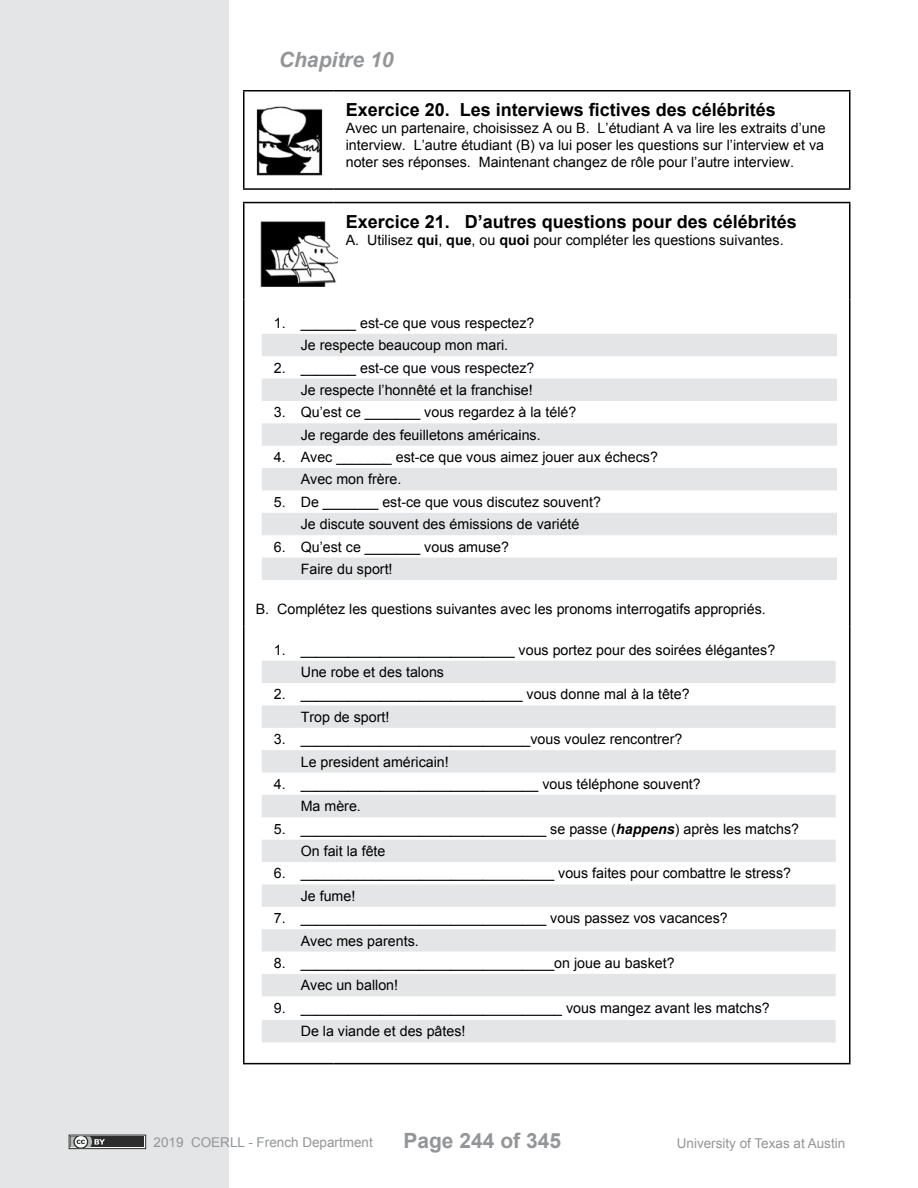
<style>
.page{position:relative;width:918px;height:1188px;background:#fff}
.page>*{position:absolute;margin:0;border:0;box-sizing:border-box;transform-origin:0 0}
.t1{font:700 21px "Arial";color:#939598}
.t2{font:italic 700 21px "Arial";color:#939598}
.t3{font:700 18px "Arial";color:#000}
.t4{font:14.25px/22.4px "Arial";color:#000}
.t5{font:13.5px "Arial";color:#939598}
.s1{font-weight:700}
.s2{font-weight:700;font-style:italic}
</style>
<div class="page">
<div style="left:0;top:0;width:230px;height:1188px;background:#e4e5e6"></div>
<svg style="left:69px;top:1135px;width:77px;height:14px"></svg>
<div style="left:71px;top:1136px;width:73px;height:11px;background:#2d2d2e"></div>
<svg style="left:71px;top:1136px;width:34px;height:11px"></svg>
<hr style="left:243px;top:90px;width:91px;height:2px;background:#000">
<hr style="left:243px;top:92px;width:1px;height:96px;background:#000">
<hr style="left:334px;top:90px;width:516px;height:2px;background:#000">
<hr style="left:849px;top:92px;width:1px;height:96px;background:#000">
<hr style="left:243px;top:188px;width:91px;height:2px;background:#000">
<hr style="left:334px;top:188px;width:516px;height:2px;background:#000">
<img style="left:256px;top:106px;width:67px;height:70px">
<hr style="left:243px;top:202px;width:91px;height:1px;background:#000">
<hr style="left:243px;top:203px;width:1px;height:96px;background:#000">
<hr style="left:334px;top:202px;width:516px;height:1px;background:#000">
<hr style="left:849px;top:203px;width:1px;height:96px;background:#000">
<hr style="left:243px;top:299px;width:1px;height:293px;background:#000">
<hr style="left:849px;top:299px;width:1px;height:293px;background:#000">
<hr style="left:243px;top:592px;width:1px;height:34px;background:#000">
<hr style="left:849px;top:592px;width:1px;height:34px;background:#000">
<hr style="left:243px;top:626px;width:1px;height:437px;background:#000">
<hr style="left:849px;top:626px;width:1px;height:437px;background:#000">
<hr style="left:243px;top:1063px;width:91px;height:1px;background:#000">
<hr style="left:334px;top:1063px;width:516px;height:1px;background:#000">
<img style="left:260px;top:221px;width:77px;height:66px">
<svg style="left:262px;top:334px;width:575px;height:246px;fill:#e4e5e6"></svg>
<svg style="left:262px;top:661px;width:574px;height:381px;fill:#e4e5e6"></svg>
<h1 class="t2" style="left:279px;top:46px;width:116px">Chapitre 10</h1>
<p class="t3" style="left:346px;top:98px;width:432px">Exercice 20. Les interviews fictives des célébrités</p>
<p class="t4" style="left:346px;top:120px;width:481px;line-height:17.1px;text-align:justify">Avec un partenaire, choisissez A ou B. L’étudiant A va lire les extraits d’une interview. L’autre étudiant (B) va lui poser les questions sur l’interview et va noter ses réponses. Maintenant changez de rôle pour l’autre interview.</p>
<p class="t3" style="left:346px;top:209px;width:453px">Exercice 21. D’autres questions pour des célébrités</p>
<p class="t4" style="left:346px;top:229px;width:439px">A. Utilisez <span class="s1">qui</span>, <span class="s1">que</span>, ou <span class="s1">quoi</span> pour compléter les questions suivantes.</p>
<p class="t4" style="left:274px;top:312px;width:262px;text-align:center">1. _______ est-ce que vous respectez?<br>Je respecte beaucoup mon mari.</p>
<p class="t4" style="left:274px;top:357px;width:262px;text-align:right">2. _______ est-ce que vous respectez?<br>Je respecte l’honnêté et la franchise!</p>
<p class="t4" style="left:301px;top:401px;width:277px;text-indent:-27px">3. Qu’est ce _______ vous regardez à la télé?<br>Je regarde des feuilletons américains.</p>
<p class="t4" style="left:301px;top:446px;width:359px;text-indent:-27px">4. Avec _______ est-ce que vous aimez jouer aux échecs?<br>Avec mon frère.</p>
<p class="t4" style="left:274px;top:491px;width:329px;text-align:center">5. De _______ est-ce que vous discutez souvent?<br>Je discute souvent des émissions de variété</p>
<p class="t4" style="left:301px;top:536px;width:210px;text-indent:-27px">6. Qu’est ce _______ vous amuse?<br>Faire du sport!</p>
<p class="t4" style="left:256px;top:598px;width:512px">B. Complétez les questions suivantes avec les pronoms interrogatifs appropriés.</p>
<p class="t4" style="left:301px;top:639px;width:476px;text-indent:-27px">1. ___________________________ vous portez pour des soirées élégantes?<br>Une robe et des talons</p>
<p class="t4" style="left:301px;top:683px;width:390px;text-indent:-27px">2. ____________________________ vous donne mal à la tête?<br>Trop de sport!</p>
<p class="t4" style="left:301px;top:728px;width:383px;text-indent:-27px">3. _____________________________vous voulez rencontrer?<br>Le president américain!</p>
<p class="t4" style="left:301px;top:773px;width:402px;text-indent:-27px">4. ______________________________ vous téléphone souvent?<br>Ma mère.</p>
<p class="t4" style="left:301px;top:818px;width:500px;text-indent:-27px">5. _______________________________ se passe (<span class="s2">happens</span>) après les matchs?<br>On fait la fête</p>
<p class="t4" style="left:301px;top:862px;width:492px;text-indent:-27px">6. ________________________________ vous faites pour combattre le stress?<br>Je fume!</p>
<p class="t4" style="left:301px;top:907px;width:428px;text-indent:-27px">7. _______________________________ vous passez vos vacances?<br>Avec mes parents.</p>
<p class="t4" style="left:301px;top:952px;width:375px;text-indent:-27px">8. ________________________________on joue au basket?<br>Avec un ballon!</p>
<p class="t4" style="left:301px;top:996px;width:470px;line-height:23.7px;text-indent:-27px">9. _________________________________ vous mangez avant les matchs?<br>De la viande et des pâtes!</p>
<p class="t5" style="left:154px;top:1133px;width:221px">2019 COERLL - French Department</p>
<h1 class="t1" style="left:403px;top:1126px;width:159px">Page 244 of 345</h1>
<p class="t5" style="left:677px;top:1134px;width:170px">University of Texas at Austin</p>
</div>
